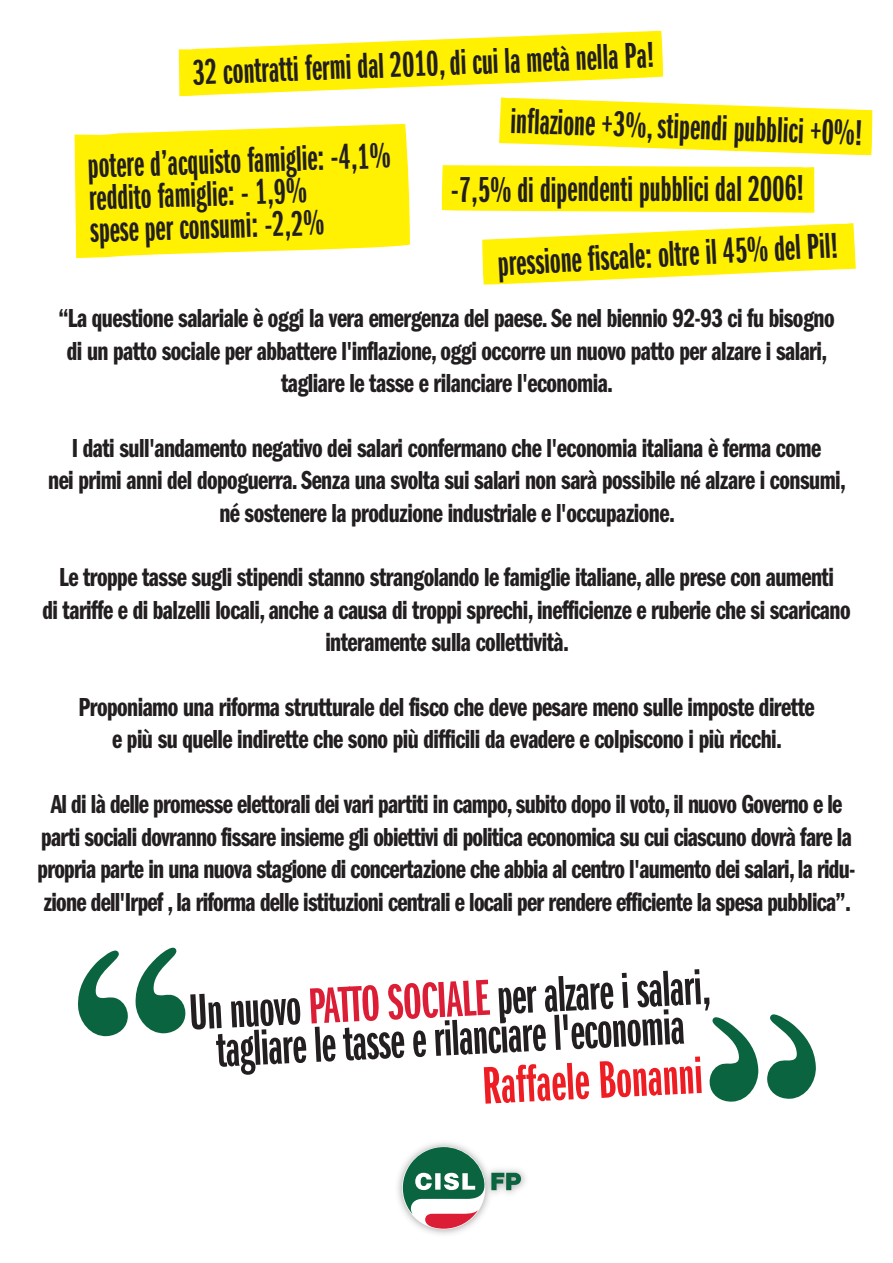
<style>
.page{position:relative;width:893px;height:1263px;background:#fff}
.page>*{position:absolute;margin:0;border:0;box-sizing:border-box;transform-origin:0 0}
.t1{font:54.75px "Franklin Gothic LT Demi X Cmpr";color:#ee1d23}
.t2{font:52.5px/38.2px "Franklin Gothic LT Demi X Cmpr";color:#231f20;text-align:center}
.t3{font:37.35px "Franklin Gothic LT Demi X Cmpr";letter-spacing:-.005em;color:#231f20}
.t4{font:37.05px/32.4px "Franklin Gothic LT Demi X Cmpr";color:#231f20}
.t5{font:27px/32.4px "Franklin Gothic LT Demi Cmpr";letter-spacing:-.02em;color:#231f20;text-align:center}
.s1{color:#db1d36}
</style>
<div class="page">
<img style="left:397px;top:1142px;width:129px;height:93px">
<svg style="left:403px;top:1147px;width:82px;height:82px"></svg>
<svg style="left:491px;top:1173px;width:30px;height:17px"></svg>
<svg style="left:78px;top:947px;width:108px;height:90px"></svg>
<svg style="left:709px;top:1014px;width:107px;height:88px"></svg>
<svg style="left:75px;top:31px;width:797px;height:254px"></svg>
<h3 class="t3" style="left:192px;top:51px;width:463px;rotate:-2deg">32 contratti fermi dal 2010, di cui la metà nella Pa!</h3>
<h3 class="t4" style="left:87px;top:150px;width:304px;rotate:-2deg">potere d’acquisto famiglie: -4,1% reddito famiglie: - 1,9%<br>spese per consumi: -2,2%</h3>
<h3 class="t3" style="left:511px;top:100px;width:354px;rotate:2deg">inflazione +3%, stipendi pubblici +0%!</h3>
<h3 class="t3" style="left:451px;top:169px;width:355px">-7,5% di dipendenti pubblici dal 2006!</h3>
<h3 class="t3" style="left:497px;top:243px;width:342px;rotate:-3deg">pressione fiscale: oltre il 45% del Pil!</h3>
<p class="t5" style="left:58px;top:302px;width:778px">“La questione salariale è oggi la vera emergenza del paese. Se nel biennio 92-93 ci fu bisogno di un patto sociale per abbattere l'inflazione, oggi occorre un nuovo patto per alzare i salari, tagliare le tasse e rilanciare l'economia.</p>
<p class="t5" style="left:48px;top:432px;width:799px">I dati sull'andamento negativo dei salari confermano che l'economia italiana è ferma come<br>nei primi anni del dopoguerra. Senza una svolta sui salari non sarà possibile né alzare i consumi, né sostenere la produzione industriale e l'occupazione.</p>
<p class="t5" style="left:42px;top:562px;width:810px">Le troppe tasse sugli stipendi stanno strangolando le famiglie italiane, alle prese con aumenti<br>di tariffe e di balzelli locali, anche a causa di troppi sprechi, inefficienze e ruberie che si scaricano interamente sulla collettività.</p>
<p class="t5" style="left:78px;top:691px;width:738px">Proponiamo una riforma strutturale del fisco che deve pesare meno sulle imposte dirette e più su quelle indirette che sono più difficili da evadere e colpiscono i più ricchi.</p>
<p class="t5" style="left:38px;top:788px;width:820px">Al di là delle promesse elettorali dei vari partiti in campo, subito dopo il voto, il nuovo Governo e le parti sociali dovranno fissare insieme gli obiettivi di politica economica su cui ciascuno dovrà fare la propria parte in una nuova stagione di concertazione che abbia al centro l'aumento dei salari, la ridu&shy;zione dell'Irpef , la riforma delle istituzioni centrali e locali per rendere efficiente la spesa pubblica”.</p>
<h2 class="t2" style="left:188px;top:995px;width:524px;rotate:-3deg">Un nuovo <span class="s1">PATTO SOCIALE</span> per alzare i salari, tagliare le tasse e rilanciare l'economia</h2>
<h1 class="t1" style="left:481px;top:1056px;width:222px;rotate:-3deg">Raffaele Bonanni</h1>
</div>
